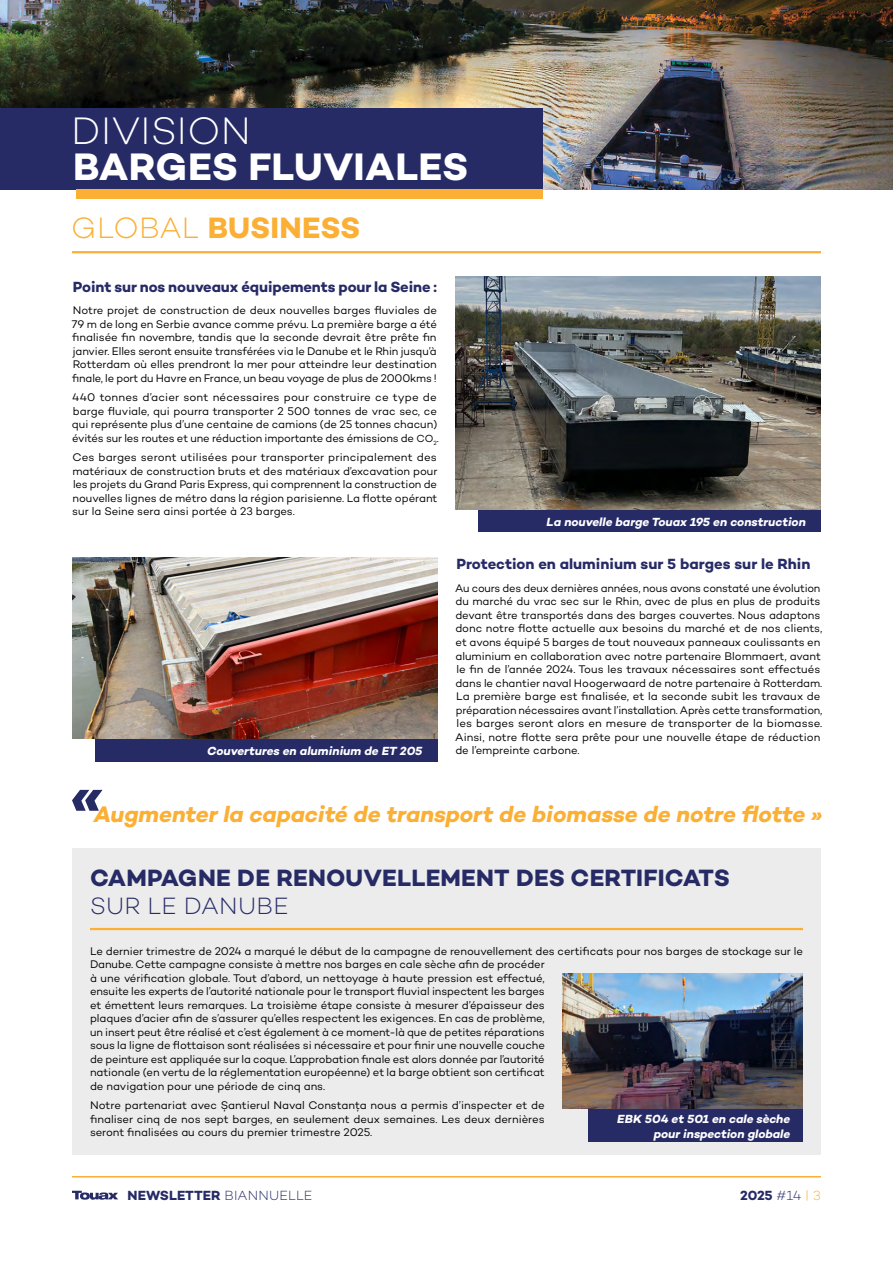
<style>
.page{position:relative;width:893px;height:1263px;background:#fff}
.page>*{position:absolute;margin:0;border:0;box-sizing:border-box;transform-origin:0 0}
.t1{font:700 39px "Campton";letter-spacing:.01em;color:#fff}
.t2{font:300 39px "Campton";letter-spacing:.01em;color:#fff}
.t3{font:700 30px "Campton";color:#fbaf34}
.t4{font:700 24px "Campton";letter-spacing:.01em;color:#262b66}
.t5{font:300 24px "Campton";letter-spacing:.01em;color:#262b66}
.t6{font:italic 700 22.8px "Campton";color:#fbaf34}
.t7{font:700 15px "Campton";letter-spacing:-.005em;color:#262b66}
.t8{font:700 13.5px "Campton";letter-spacing:.005em;color:#262b66}
.t9{font:italic 700 12px/14.4px "Campton";color:#fff;text-align:right}
.t10{font:11.25px/13.5px "Campton";letter-spacing:-.005em;color:#000;text-align:justify}
.s1{font-weight:300}
.s2{font-size:10.5px}
.s3{font-weight:300;color:#fbaf34}
</style>
<div class="page">
<svg style="left:72px;top:1191px;width:46px;height:9px"></svg>
<img style="left:0;top:0;width:893px;height:189px">
<div style="left:0;top:108px;width:542px;height:81px;background:#262b66"></div>
<div style="left:76px;top:189px;width:466px;height:9px;background:#fbaf34"></div>
<hr style="left:72px;top:251px;width:749px;height:2px;background:#fbaf34">
<div style="left:479px;top:500px;width:342px;height:32px;background:#262b66"></div>
<img style="left:455px;top:276px;width:366px;height:234px">
<div style="left:95px;top:730px;width:342px;height:31px;background:#262b66"></div>
<img style="left:72px;top:558px;width:365px;height:180px">
<div style="left:72px;top:848px;width:749px;height:307px;background:#ececed"></div>
<hr style="left:90px;top:928px;width:713px;height:2px;background:#fbaf34">
<div style="left:588px;top:1088px;width:215px;height:53px;background:#262b66"></div>
<img style="left:563px;top:973px;width:240px;height:135px">
<svg style="left:72px;top:790px;width:31px;height:21px"></svg>
<hr style="left:72px;top:1176px;width:749px;height:1px;background:#fbaf34">
<h1 class="t2" style="left:71px;top:107px;width:181px">DIVISION</h1>
<h1 class="t1" style="left:73px;top:142px;width:397px">BARGES FLUVIALES</h1>
<h2 class="t3" style="left:71px;top:208px;width:291px"><span class="s1">GLOBAL</span> BUSINESS</h2>
<h3 class="t7" style="left:73px;top:277px;width:366px">Point sur nos nouveaux équipements pour la Seine :</h3>
<p class="t10" style="left:72px;top:303px;width:366px">Notre projet de construction de deux nouvelles barges fluviales de 79 m de long en Serbie avance comme prévu. La première barge a été finalisée fin novembre, tandis que la seconde devrait être prête fin janvier. Elles seront ensuite transférées via le Danube et le Rhin jusqu’à Rotterdam où elles prendront la mer pour atteindre leur destination finale, le port du Havre en France, un beau voyage de plus de 2000kms !</p>
<p class="t10" style="left:72px;top:390px;width:368px;text-align:left">440 tonnes d’acier sont nécessaires pour construire ce type de barge fluviale, qui pourra transporter 2 500 tonnes de vrac sec, ce qui représente plus d’une centaine de camions (de 25 tonnes chacun) évités sur les routes et une réduction importante des émissions de <span class="s2">CO</span><sub>2</sub>.</p>
<p class="t10" style="left:72px;top:450px;width:367px">Ces barges seront utilisées pour transporter principalement des matériaux de construction bruts et des matériaux d’excavation pour les projets du Grand Paris Express, qui comprennent la construction de nouvelles lignes de métro dans la région parisienne. La flotte opérant sur la Seine sera ainsi portée à 23 barges.</p>
<p class="t9" style="left:207px;top:744px;width:217px">Couvertures en aluminium de ET 205</p>
<p class="t9" style="left:547px;top:514px;width:261px">La nouvelle barge Touax 195 en construction</p>
<h3 class="t7" style="left:456px;top:555px;width:356px">Protection en aluminium sur 5 barges sur le Rhin</h3>
<p class="t10" style="left:455px;top:581px;width:369px;text-align:left">Au cours des deux dernières années, nous avons constaté une évolution du marché du vrac sec sur le Rhin, avec de plus en plus de produits devant être transportés dans des barges couvertes. Nous adaptons donc notre flotte actuelle aux besoins du marché et de nos clients, et avons équipé 5 barges de tout nouveaux panneaux coulissants en aluminium en collaboration avec notre partenaire Blommaert, avant le fin de l’année 2024. Tous les travaux nécessaires sont effectués dans le chantier naval Hoogerwaard de notre partenaire à Rotterdam.<br>La première barge est finalisée, et la seconde subit les travaux de préparation nécessaires avant l’installation. Après cette transformation, les barges seront alors en mesure de transporter de la biomasse.<br>Ainsi, notre flotte sera prête pour une nouvelle étape de réduction de l’empreinte carbone.</p>
<h3 class="t6" style="left:94px;top:800px;width:730px">Augmenter la capacité de transport de biomasse de notre flotte »</h3>
<h3 class="t4" style="left:90px;top:862px;width:641px">CAMPAGNE DE RENOUVELLEMENT DES CERTIFICATS</h3>
<h3 class="t5" style="left:90px;top:891px;width:200px">SUR LE DANUBE</h3>
<p class="t10" style="left:90px;top:944px;width:714px;text-align:left">Le dernier trimestre de 2024 a marqué le début de la campagne de renouvellement des certificats pour nos barges de stockage sur le Danube. Cette campagne consiste à mettre nos barges en cale sèche afin de procéder<br>à une vérification globale. Tout d’abord, un nettoyage à haute pression est effectué,<br>ensuite les experts de l’autorité nationale pour le transport fluvial inspectent les barges<br>et émettent leurs remarques. La troisième étape consiste à mesurer d’épaisseur des<br>plaques d’acier afin de s’assurer qu’elles respectent les exigences. En cas de problème,<br>un insert peut être réalisé et c’est également à ce moment-là que de petites réparations<br>sous la ligne de flottaison sont réalisées si nécessaire et pour finir une nouvelle couche<br>de peinture est appliquée sur la coque. L’approbation finale est alors donnée par l’autorité<br>nationale (en vertu de la réglementation européenne) et la barge obtient son certificat<br>de navigation pour une période de cinq ans.</p>
<p class="t10" style="left:90px;top:1098px;width:456px">Notre partenariat avec Șantierul Naval Constanța nous a permis d’inspecter et de finaliser cinq de nos sept barges, en seulement deux semaines. Les deux dernières seront finalisées au cours du premier trimestre 2025.</p>
<p class="t9" style="left:617px;top:1112px;width:174px">EBK 504 et 501 en cale sèche pour inspection globale</p>
<p class="t8" style="left:128px;top:1186px;width:187px">NEWSLETTER <span class="s1">BIANNUELLE</span></p>
<p class="t8" style="left:740px;top:1186px;width:82px">2025 <span class="s1">#14</span> <span class="s3">| 3</span></p>
</div>
